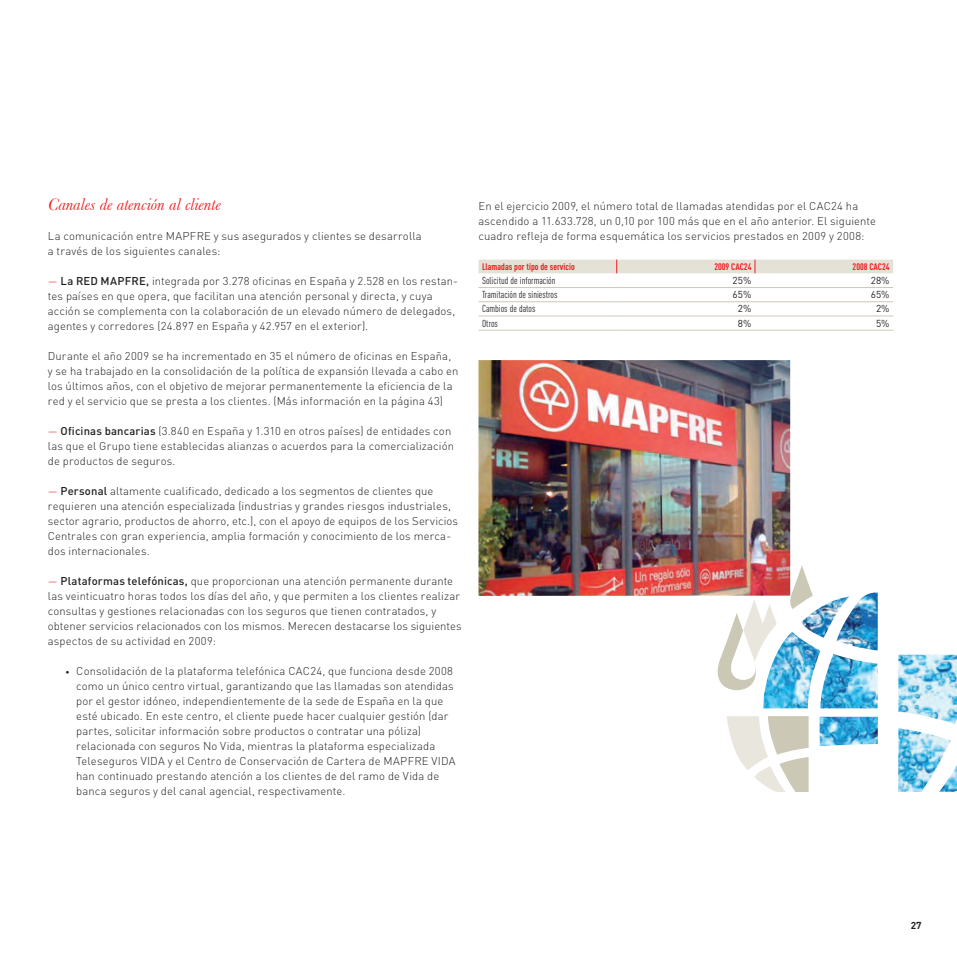
<style>
.page{position:relative;width:957px;height:957px;background:#fff}
.page>*{position:absolute;margin:0;border:0;box-sizing:border-box;transform-origin:0 0}
.t1{font:italic 17.5px "Baskerville";color:#ee1d23}
.t2{font:300 11.25px/15px "DIN";letter-spacing:.01em;color:#231f20}
.t3{font:10px "DIN Cond";color:#231f20}
.t4{font:10px "DIN";color:#231f20}
.t5{font:700 10px "DIN";color:#231f20}
.t6{font:700 9.38px "DIN Cond";color:#ee1d23}
.s1{color:#ee1d23}
.s2{font-weight:500}
.s3{font-weight:500;font-size:8.12px}
</style>
<div class="page">
<svg style="left:478px;top:259px;width:415px;height:14px;background:#e5e1d6"></svg>
<hr style="left:478px;top:287px;width:139px;height:1px;background:#ccc8b6">
<hr style="left:617px;top:287px;width:138px;height:1px;background:#ccc8b6">
<hr style="left:755px;top:287px;width:138px;height:1px;background:#ccc8b6">
<hr style="left:478px;top:301px;width:139px;height:1px;background:#ccc8b6">
<hr style="left:617px;top:301px;width:138px;height:1px;background:#ccc8b6">
<hr style="left:755px;top:301px;width:138px;height:1px;background:#ccc8b6">
<hr style="left:478px;top:316px;width:139px;height:1px;background:#ccc8b6">
<hr style="left:617px;top:316px;width:138px;height:1px;background:#ccc8b6">
<hr style="left:755px;top:316px;width:138px;height:1px;background:#ccc8b6">
<hr style="left:478px;top:330px;width:139px;height:1px;background:#ccc8b6">
<hr style="left:617px;top:330px;width:138px;height:1px;background:#ccc8b6">
<hr style="left:755px;top:330px;width:138px;height:1px;background:#ccc8b6">
<img style="left:478px;top:360px;width:312px;height:236px">
<img style="left:715px;top:565px;width:242px;height:227px">
<h1 class="t1" style="left:48px;top:194px;width:174px">Canales de atención al cliente</h1>
<p class="t2" style="left:48px;top:228px;width:375px">La comunicación entre MAPFRE y sus asegurados y clientes se desarrolla a través de los siguientes canales:</p>
<p class="t2" style="left:48px;top:273px;width:412px"><span class="s1">—</span> <span class="s2">La RED MAPFRE,</span> integrada por 3.278 oficinas en España y 2.528 en los restan&shy;tes países en que opera, que facilitan una atención personal y directa, y cuya acción se complementa con la colaboración de un elevado número de delegados, agentes y corredores (24.897 en España y 42.957 en el exterior).</p>
<p class="t2" style="left:48px;top:348px;width:412px">Durante el año 2009 se ha incrementado en 35 el número de oficinas en España, y se ha trabajado en la consolidación de la política de expansión llevada a cabo en los últimos años, con el objetivo de mejorar permanentemente la eficiencia de la red y el servicio que se presta a los clientes. (Más información en la página 43)</p>
<p class="t2" style="left:48px;top:423px;width:408px"><span class="s1">—</span> <span class="s2">Oficinas bancarias</span> (3.840 en España y 1.310 en otros países) de entidades con las que el Grupo tiene establecidas alianzas o acuerdos para la comercialización de productos de seguros.</p>
<p class="t2" style="left:48px;top:483px;width:412px"><span class="s1">—</span> <span class="s2">Personal</span> altamente cualificado, dedicado a los segmentos de clientes que requieren una atención especializada (industrias y grandes riesgos industriales, sector agrario, productos de ahorro, etc.), con el apoyo de equipos de los Servicios Centrales con gran experiencia, amplia formación y conocimiento de los merca&shy;dos internacionales.</p>
<p class="t2" style="left:48px;top:573px;width:415px"><span class="s1">—</span> <span class="s2">Plataformas telefónicas,</span> que proporcionan una atención permanente durante las veinticuatro horas todos los días del año, y que permiten a los clientes realizar consultas y gestiones relacionadas con los seguros que tienen contratados, y obtener servicios relacionados con los mismos. Merecen destacarse los siguientes aspectos de su actividad en 2009:</p>
<p class="t2" style="left:76px;top:663px;width:381px;text-indent:-11px"><span class="s3">•</span> Consolidación de la plataforma telefónica CAC24, que funciona desde 2008 como un único centro virtual, garantizando que las llamadas son atendidas por el gestor idóneo, independientemente de la sede de España en la que esté ubicado. En este centro, el cliente puede hacer cualquier gestión (dar partes, solicitar información sobre productos o contratar una póliza) relacionada con seguros No Vida, mientras la plataforma especializada Teleseguros VIDA y el Centro de Conservación de Cartera de MAPFRE VIDA han continuado prestando atención a los clientes de del ramo de Vida de banca seguros y del canal agencial, respectivamente.</p>
<p class="t2" style="left:478px;top:198px;width:399px">En el ejercicio 2009, el número total de llamadas atendidas por el CAC24 ha ascendido a 11.633.728, un 0,10 por 100 más que en el año anterior. El siguiente cuadro refleja de forma esquemática los servicios prestados en 2009 y 2008:</p>
<p class="t6" style="left:482px;top:261px;width:94px">Llamadas por tipo de servicio</p>
<p class="t6" style="left:714px;top:261px;width:39px">2009 CAC24</p>
<p class="t6" style="left:852px;top:261px;width:39px">2008 CAC24</p>
<p class="t3" style="left:482px;top:275px;width:75px">Solicitud de información</p>
<p class="t4" style="left:732px;top:274px;width:20px">25%</p>
<p class="t4" style="left:871px;top:274px;width:20px">28%</p>
<p class="t3" style="left:482px;top:289px;width:77px">Tramitación de siniestros</p>
<p class="t4" style="left:732px;top:288px;width:20px">65%</p>
<p class="t4" style="left:871px;top:288px;width:20px">65%</p>
<p class="t3" style="left:482px;top:303px;width:55px">Cambios de datos</p>
<p class="t4" style="left:738px;top:302px;width:15px">2%</p>
<p class="t4" style="left:876px;top:302px;width:15px">2%</p>
<p class="t3" style="left:482px;top:317px;width:17px">Otros</p>
<p class="t4" style="left:738px;top:317px;width:15px">8%</p>
<p class="t4" style="left:876px;top:317px;width:15px">5%</p>
<p class="t5" style="left:910px;top:919px;width:12px">27</p>
</div>
